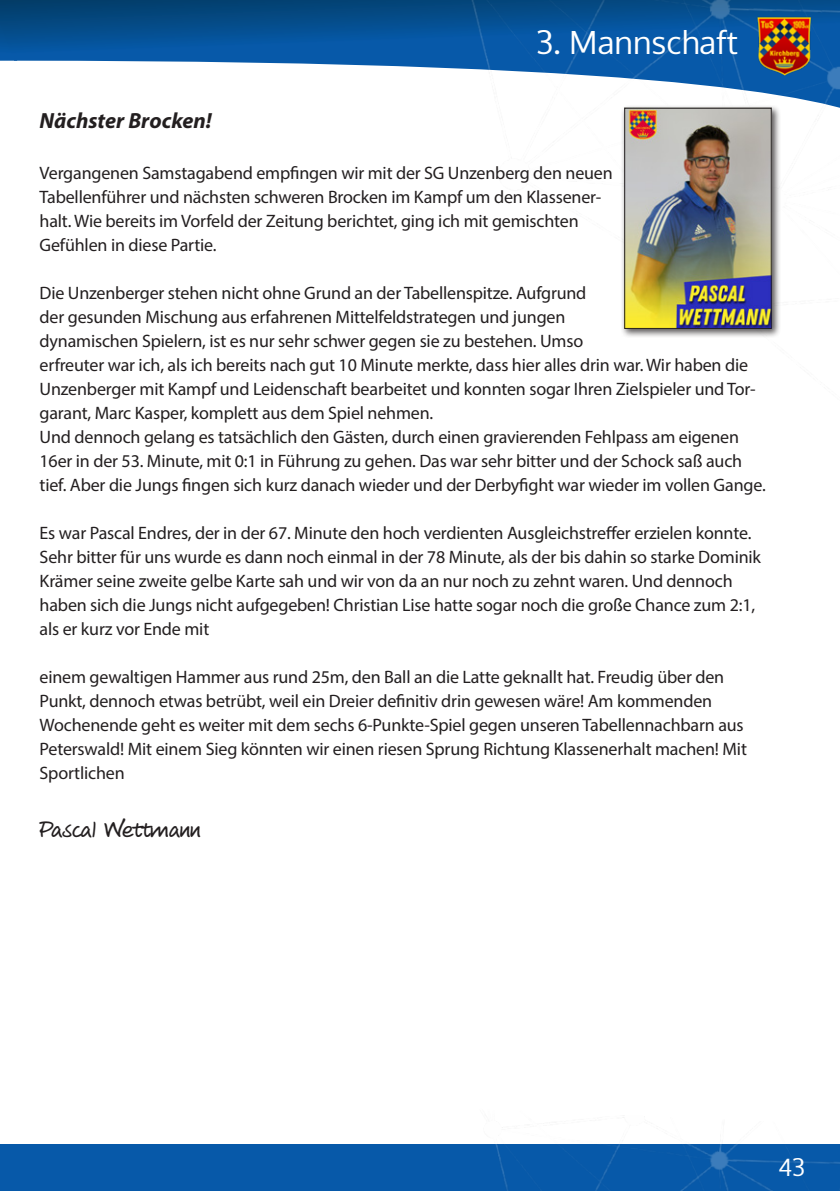
<style>
.page{position:relative;width:840px;height:1191px;background:#fff}
.page>*{position:absolute;margin:0;border:0;box-sizing:border-box;transform-origin:0 0}
.t1{font:32px "Oxygen";color:#fff}
.t2{font:24px "Veneto Handwriting";color:#231f20}
.t3{font:24px "Oxygen";color:#fff}
.t4{font:italic 700 22px "Myriad Pro";color:#231f20}
.t5{font:18px/24px "Myriad Pro";letter-spacing:-.01em;color:#231f20}
</style>
<div class="page">
<svg style="left:0;top:0;width:394px;height:66px;background:#125896"></svg>
<img style="left:394px;top:0;width:445px;height:108px">
<img style="left:751px;top:14px;width:62px;height:62px">
<div style="left:0;top:1144px;width:839px;height:47px;background:#0759a9"></div>
<img style="left:495px;top:1117px;width:344px;height:74px">
<div style="left:620px;top:104px;width:160px;height:234px;background:#231f20;opacity:.75"></div>
<img style="left:625px;top:110px;width:144px;height:217px">
<div style="left:623px;top:108px;width:148px;height:221px;border:1px solid #231f20"></div>
<h1 class="t1" style="left:535px;top:21px;width:203px">3. Mannschaft</h1>
<p class="t4" style="left:40px;top:106px;width:174px">Nächster Brocken!</p>
<p class="t5" style="left:40px;top:160px;width:574px">Vergangenen Samstagabend empfingen wir mit der SG Unzenberg den neuen Tabellenführer und nächsten schweren Brocken im Kampf um den Klassener&shy;halt. Wie bereits im Vorfeld der Zeitung berichtet, ging ich mit gemischten Gefühlen in diese Partie.</p>
<p class="t5" style="left:40px;top:280px;width:727px">Die Unzenberger stehen nicht ohne Grund an der Tabellenspitze. Aufgrund<br>der gesunden Mischung aus erfahrenen Mittelfeldstrategen und jungen<br>dynamischen Spielern, ist es nur sehr schwer gegen sie zu bestehen. Umso<br>erfreuter war ich, als ich bereits nach gut 10 Minute merkte, dass hier alles drin war. Wir haben die Unzenberger mit Kampf und Leidenschaft bearbeitet und konnten sogar Ihren Zielspieler und Tor&shy;garant, Marc Kasper, komplett aus dem Spiel nehmen.<br>Und dennoch gelang es tatsächlich den Gästen, durch einen gravierenden Fehlpass am eigenen 16er in der 53. Minute, mit 0:1 in Führung zu gehen. Das war sehr bitter und der Schock saß auch tief. Aber die Jungs fingen sich kurz danach wieder und der Derbyfight war wieder im vollen Gange.</p>
<p class="t5" style="left:40px;top:520px;width:722px">Es war Pascal Endres, der in der 67. Minute den hoch verdienten Ausgleichstreffer erzielen konnte.<br>Sehr bitter für uns wurde es dann noch einmal in der 78 Minute, als der bis dahin so starke Dominik Krämer seine zweite gelbe Karte sah und wir von da an nur noch zu zehnt waren. Und dennoch haben sich die Jungs nicht aufgegeben! Christian Lise hatte sogar noch die große Chance zum 2:1, als er kurz vor Ende mit</p>
<p class="t5" style="left:40px;top:664px;width:708px">einem gewaltigen Hammer aus rund 25m, den Ball an die Latte geknallt hat. Freudig über den Punkt, dennoch etwas betrübt, weil ein Dreier definitiv drin gewesen wäre! Am kommenden Wochenende geht es weiter mit dem sechs 6-Punkte-Spiel gegen unseren Tabellennachbarn aus Peterswald! Mit einem Sieg könnten wir einen riesen Sprung Richtung Klassenerhalt machen! Mit Sportlichen</p>
<h2 class="t2" style="left:40px;top:816px;width:162px">Pascal Wettmann</h2>
<h2 class="t3" style="left:777px;top:1151px;width:29px">43</h2>
</div>
